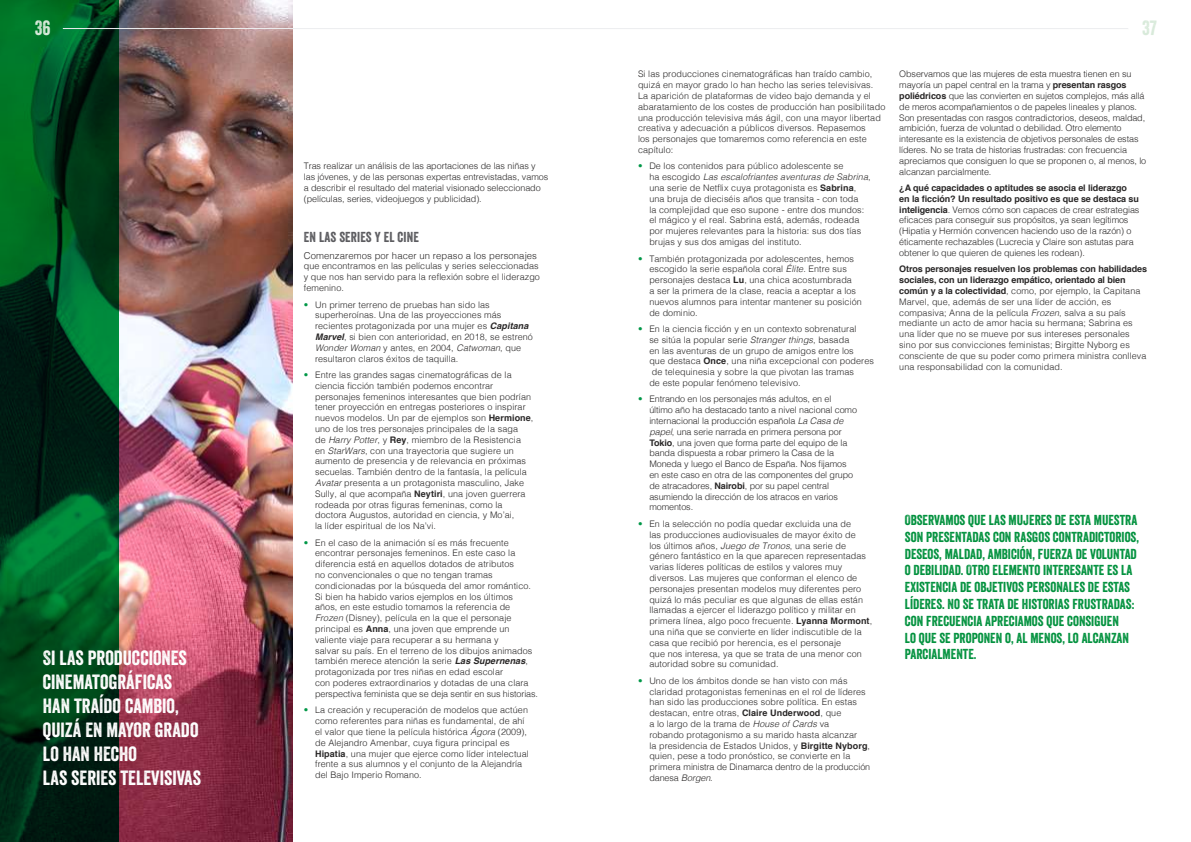
<style>
.page{position:relative;width:1191px;height:842px;background:#fff}
.page>*{position:absolute;margin:0;border:0;box-sizing:border-box;transform-origin:0 0}
.t1{font:20px/24px "Veneer";color:#fff}
.t2{font:20px "Veneer";color:#d8eada}
.t3{font:14px/16.8px "Veneer";color:#00913d}
.t4{font:14px "Veneer";letter-spacing:.01em;color:#5b5b5f}
.t5{font:300 9.5px "Helvetica";letter-spacing:.01em;color:#292727}
.t6{font:300 9px/10.8px "Helvetica";letter-spacing:.01em;color:#292727}
.t7{font:300 9px/10.8px "Helvetica";letter-spacing:-.01em;color:#292727}
.s1{color:#009747}
.s2{font-weight:700;font-style:italic}
.s3{font-style:italic}
.s4{font-weight:700}
</style>
<div class="page">
<img style="left:119px;top:0;width:173px;height:842px">
<svg style="left:0;top:0;width:119px;height:842px;background:#00431d"></svg>
<hr style="left:63px;top:28px;width:1065px;height:1px;background:#edeef0">
<h1 class="t2" style="left:35px;top:16px;width:17px">36</h1>
<h1 class="t2" style="left:1142px;top:16px;width:16px">37</h1>
<h1 class="t1" style="left:43px;top:646px;width:160px">SI LAS PRODUCCIONES<br>CINEMATOGRÁFICAS<br>HAN TRAÍDO CAMBIO,<br>QUIZÁ EN MAYOR GRADO<br>LO HAN HECHO<br>LAS SERIES TELEVISIVAS</h1>
<p class="t6" style="left:304px;top:160px;width:246px">Tras realizar un análisis de las aportaciones de las niñas y las jóvenes, y de las personas expertas entrevistadas, vamos a describir el resultado del material visionado seleccionado (películas, series, videojuegos y publicidad).</p>
<h2 class="t4" style="left:304px;top:228px;width:117px">EN LAS SERIES Y EL CINE</h2>
<p class="t5" style="left:304px;top:247px;width:235px">Comenzaremos por hacer un repaso a los personajes</p>
<p class="t6" style="left:304px;top:260px;width:238px">que encontramos en las películas y series seleccionadas y que nos han servido para la reflexión sobre el liderazgo femenino.</p>
<p class="t6" style="left:315px;top:298px;width:219px;text-indent:-11px"><span class="s1">•</span> Un primer terreno de pruebas han sido las superheroínas. Una de las proyecciones más recientes protagonizada por una mujer es <span class="s2">Capitana Marvel</span>, si bien con anterioridad, en 2018, se estrenó <span class="s3">Wonder Woman</span> y antes, en 2004, <span class="s3">Catwoman</span>, que resultaron claros éxitos de taquilla.</p>
<p class="t6" style="left:315px;top:369px;width:220px;text-indent:-11px"><span class="s1">•</span> Entre las grandes sagas cinematográficas de la ciencia ficción también podemos encontrar personajes femeninos interesantes que bien podrían tener proyección en entregas posteriores o inspirar nuevos modelos. Un par de ejemplos son <span class="s4">Hermione</span>, uno de los tres personajes principales de la saga<br>de <span class="s3">Harry Potter</span>, y <span class="s4">Rey</span>, miembro de la Resistencia<br>en <span class="s3">StarWars</span>, con una trayectoria que sugiere un aumento de presencia y de relevancia en próximas secuelas. También dentro de la fantasía, la película <span class="s3">Avatar</span> presenta a un protagonista masculino, Jake Sully, al que acompaña <span class="s4">Neytiri</span>, una joven guerrera rodeada por otras figuras femeninas, como la doctora Augustos, autoridad en ciencia, y Mo’ai,<br>la líder espiritual de los Na’vi.</p>
<p class="t6" style="left:315px;top:536px;width:224px;text-indent:-11px"><span class="s1">•</span> En el caso de la animación sí es más frecuente encontrar personajes femeninos. En este caso la diferencia está en aquellos dotados de atributos<br>no convencionales o que no tengan tramas condicionadas por la búsqueda del amor romántico.<br>Si bien ha habido varios ejemplos en los últimos<br>años, en este estudio tomamos la referencia de <span class="s3">Frozen</span> (Disney), película en la que el personaje principal es <span class="s4">Anna</span>, una joven que emprende un valiente viaje para recuperar a su hermana y<br>salvar su país. En el terreno de los dibujos animados también merece atención la serie <span class="s2">Las Supernenas</span>, protagonizada por tres niñas en edad escolar<br>con poderes extraordinarios y dotadas de una clara perspectiva feminista que se deja sentir en sus historias.</p>
<p class="t6" style="left:315px;top:704px;width:215px;text-indent:-11px"><span class="s1">•</span> La creación y recuperación de modelos que actúen como referentes para niñas es fundamental, de ahí el valor que tiene la película histórica <span class="s3">Ágora</span> (2009), de Alejandro Amenbar, cuya figura principal es <span class="s4">Hipatia</span>, una mujer que ejerce como líder intelectual frente a sus alumnos y el conjunto de la Alejandría del Bajo Imperio Romano.</p>
<p class="t6" style="left:638px;top:68px;width:249px">Si las producciones cinematográficas han traído cambio, quizá en mayor grado lo han hecho las series televisivas.<br>La aparición de plataformas de video bajo demanda y el abaratamiento de los costes de producción han posibilitado una producción televisiva más ágil, con una mayor libertad creativa y adecuación a públicos diversos. Repasemos<br>los personajes que tomaremos como referencia en este capítulo:</p>
<p class="t6" style="left:649px;top:160px;width:223px;text-indent:-11px"><span class="s1">•</span> De los contenidos para público adolescente se<br>ha escogido <span class="s3">Las escalofriantes aventuras de Sabrina</span>, una serie de Netflix cuya protagonista es <span class="s4">Sabrina</span>, una bruja de dieciséis años que transita - con toda<br>la complejidad que eso supone - entre dos mundos: el mágico y el real. Sabrina está, además, rodeada por mujeres relevantes para la historia: sus dos tías brujas y sus dos amigas del instituto.</p>
<p class="t6" style="left:649px;top:252px;width:214px;text-indent:-11px"><span class="s1">•</span> También protagonizada por adolescentes, hemos escogido la serie española coral <span class="s3">Élite</span>. Entre sus personajes destaca <span class="s4">Lu</span>, una chica acostumbrada<br>a ser la primera de la clase, reacia a aceptar a los nuevos alumnos para intentar mantener su posición de dominio.</p>
<p class="t6" style="left:649px;top:323px;width:226px;text-indent:-11px"><span class="s1">•</span> En la ciencia ficción y en un contexto sobrenatural<br>se sitúa la popular serie <span class="s3">Stranger things</span>, basada<br>en las aventuras de un grupo de amigos entre los<br>que destaca <span class="s4">Once</span>, una niña excepcional con poderes de telequinesia y sobre la que pivotan las tramas<br>de este popular fenómeno televisivo.</p>
<p class="t7" style="left:649px;top:393px;width:209px;text-indent:-11px"><span class="s1">•</span> Entrando en los personajes más adultos, en el último año ha destacado tanto a nivel nacional como internacional la producción española <span class="s3">La Casa de papel</span>, una serie narrada en primera persona por <span class="s4">Tokio</span>, una joven que forma parte del equipo de la banda dispuesta a robar primero la Casa de la Moneda y luego el Banco de España. Nos fijamos en este caso en otra de las componentes del grupo de atracadores, <span class="s4">Nairobi</span>, por su papel central asumiendo la dirección de los atracos en varios momentos.</p>
<p class="t6" style="left:649px;top:518px;width:224px;text-indent:-11px"><span class="s1">•</span> En la selección no podía quedar excluida una de<br>las producciones audiovisuales de mayor éxito de<br>los últimos años, <span class="s3">Juego de Tronos</span>, una serie de género fantástico en la que aparecen representadas varias líderes políticas de estilos y valores muy diversos. Las mujeres que conforman el elenco de personajes presentan modelos muy diferentes pero quizá lo más peculiar es que algunas de ellas están llamadas a ejercer el liderazgo político y militar en primera línea, algo poco frecuente. <span class="s4">Lyanna Mormont</span>, una niña que se convierte en líder indiscutible de la casa que recibió por herencia, es el personaje<br>que nos interesa, ya que se trata de una menor con autoridad sobre su comunidad.</p>
<p class="t6" style="left:649px;top:675px;width:222px;text-indent:-11px"><span class="s1">•</span> Uno de los ámbitos donde se han visto con más claridad protagonistas femeninas en el rol de líderes han sido las producciones sobre política. En estas destacan, entre otras, <span class="s4">Claire Underwood</span>, que<br>a lo largo de la trama de <span class="s3">House of Cards</span> va<br>robando protagonismo a su marido hasta alcanzar<br>la presidencia de Estados Unidos, y <span class="s4">Birgitte Nyborg</span>, quien, pese a todo pronóstico, se convierte en la primera ministra de Dinamarca dentro de la producción danesa <span class="s3">Borgen</span>.</p>
<p class="t7" style="left:899px;top:68px;width:248px">Observamos que las mujeres de esta muestra tienen en su mayoría un papel central en la trama y <span class="s4">presentan rasgos poliédricos</span> que las convierten en sujetos complejos, más allá de meros acompañamientos o de papeles lineales y planos.<br>Son presentadas con rasgos contradictorios, deseos, maldad, ambición, fuerza de voluntad o debilidad. Otro elemento interesante es la existencia de objetivos personales de estas líderes. No se trata de historias frustradas: con frecuencia apreciamos que consiguen lo que se proponen o, al menos, lo alcanzan parcialmente.</p>
<p class="t7" style="left:899px;top:182px;width:242px"><span class="s4">¿A qué capacidades o aptitudes se asocia el liderazgo en la ficción? Un resultado positivo es que se destaca su inteligencia</span>. Vemos cómo son capaces de crear estrategias eficaces para conseguir sus propósitos, ya sean legítimos (Hipatia y Hermión convencen haciendo uso de la razón) o éticamente rechazables (Lucrecia y Claire son astutas para obtener lo que quieren de quienes les rodean).</p>
<p class="t6" style="left:899px;top:263px;width:249px"><span class="s4">Otros personajes resuelven los problemas con habilidades sociales, con un liderazgo empático, orientado al bien común y a la colectividad</span>, como, por ejemplo, la Capitana Marvel, que, además de ser una líder de acción, es compasiva; Anna de la película <span class="s3">Frozen</span>, salva a su país mediante un acto de amor hacia su hermana; Sabrina es una líder que no se mueve por sus intereses personales sino por sus convicciones feministas; Birgitte Nyborg es consciente de que su poder como primera ministra conlleva una responsabilidad con la comunidad.</p>
<p class="t3" style="left:905px;top:511px;width:235px">OBSERVAMOS QUE LAS MUJERES DE ESTA MUESTRA SON PRESENTADAS CON RASGOS CONTRADICTORIOS, DESEOS, MALDAD, AMBICIÓN, FUERZA DE VOLUNTAD O DEBILIDAD. OTRO ELEMENTO INTERESANTE ES LA EXISTENCIA DE OBJETIVOS PERSONALES DE ESTAS LÍDERES. NO SE TRATA DE HISTORIAS FRUSTRADAS:<br>CON FRECUENCIA APRECIAMOS QUE CONSIGUEN<br>LO QUE SE PROPONEN O, AL MENOS, LO ALCANZAN PARCIALMENTE.</p>
</div>
